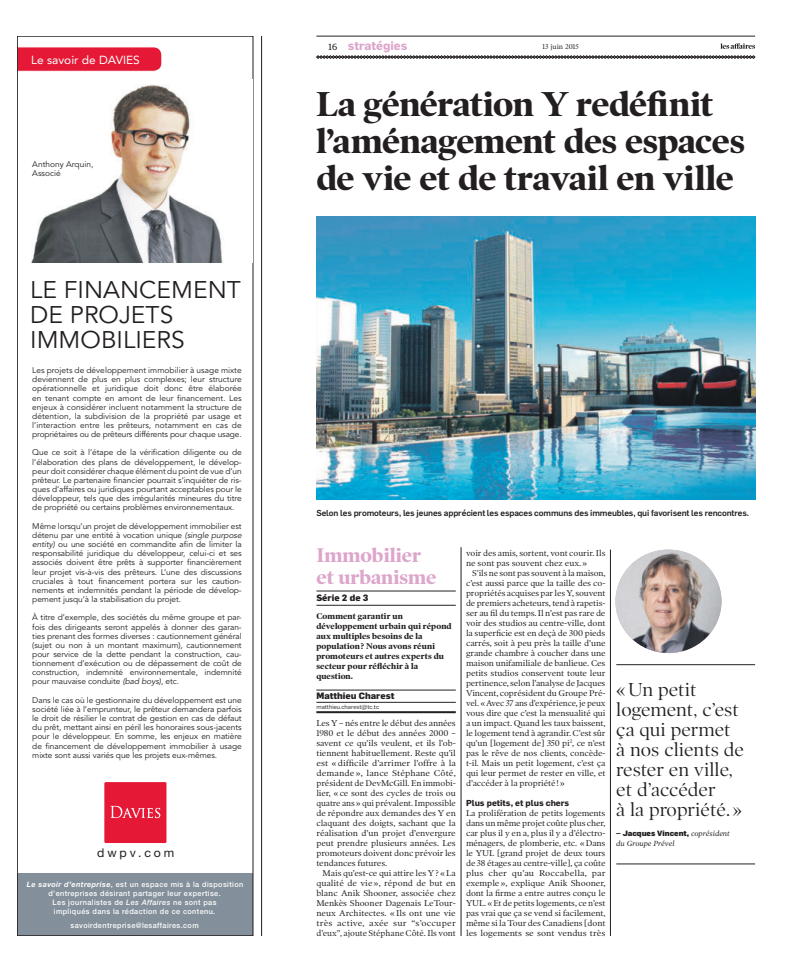
<style>
.page{position:relative;width:792px;height:972px;background:#fff}
.page>*{position:absolute;margin:0;border:0;box-sizing:border-box;transform-origin:0 0}
.t1{font:700 35px/37px "Poynter OS Disp";letter-spacing:-.015em;color:#231f20}
.t2{font:24px/25px "Avenir";color:#231f20}
.t3{font:700 20px/22px "Poynter OS Disp";color:#dda6cb}
.t4{font:19px/20px "Poynter OS Disp";color:#231f20}
.t5{font:700 12px "Flama";color:#dda6cb}
.t6{font:12px "Helvetica Neue";letter-spacing:.24em;color:#231f20}
.t7{font:11.7px "Avenir";color:#fff}
.t8{font:800 9px "Flama";color:#231f20}
.t9{font:8.5px/10px "Poynter OS Text One L";letter-spacing:-.01em;color:#231f20;text-align:justify}
.t10{font:700 8.5px/10px "Poynter OS Disp";letter-spacing:.005em;color:#231f20}
.t11{font:500 8.5px "Flama";letter-spacing:-.01em;color:#231f20}
.t12{font:700 8.5px "Flama";color:#231f20}
.t13{font:8.2px/9.2px "Avenir";letter-spacing:-.01em;color:#231f20;text-align:justify}
.t14{font:500 7.5px/9px "Helvetica Neue";letter-spacing:.055em;color:#fff;text-align:center}
.t15{font:900 7.5px "Flama";color:#231f20}
.t16{font:italic 7.5px "Poynter OS Text One L";letter-spacing:-.005em;color:#231f20}
.t17{font:7px "Poynter OS Text One L";color:#231f20}
.t18{font:6px "Flama";color:#231f20}
.s1{font-style:italic}
.s2{font-weight:700;font-style:italic}
.s3{font-family:"Guardian Egyp";font-weight:400;font-size:9px;color:#231f20}
.s4{font-family:"Poynter OS Text One L";font-weight:400;font-style:italic}
</style>
<div class="page">
<svg style="left:720px;top:43px;width:35px;height:6px"></svg>
<svg style="left:316px;top:55px;width:439px;height:4px"></svg>
<hr style="left:316px;top:36px;width:439px;height:1px;background:#231f20">
<hr style="left:316px;top:690px;width:140px;height:1px;background:#231f20">
<hr style="left:316px;top:702px;width:140px;height:1px;background:#231f20">
<hr style="left:316px;top:711px;width:140px;height:2px;background:#231f20">
<hr style="left:261px;top:36px;width:1px;height:900px;background:#231f20">
<hr style="left:461px;top:547px;width:1px;height:389px;background:#231f20">
<hr style="left:610px;top:550px;width:1px;height:386px;background:#231f20">
<hr style="left:616px;top:665px;width:139px;height:1px;background:#231f20">
<hr style="left:616px;top:864px;width:139px;height:1px;background:#231f20">
<img style="left:316px;top:216px;width:439px;height:284px">
<hr style="left:316px;top:591px;width:140px;height:1px;background:#231f20">
<hr style="left:316px;top:605px;width:140px;height:1px;background:#231f20">
<img style="left:615px;top:550px;width:107px;height:103px">
<div style="left:17px;top:873px;width:236px;height:63px;background:#838f9a"></div>
<svg style="left:19px;top:47px;width:143px;height:25px"></svg>
<div style="left:17px;top:36px;width:236px;height:900px;border:1px solid #231f20"></div>
<img style="left:31px;top:80px;width:221px;height:182px">
<div style="left:104px;top:782px;width:62px;height:61px;background:#e51836"></div>
<svg style="left:110px;top:806px;width:50px;height:12px"></svg>
<h3 class="t7" style="left:31px;top:53px;width:110px">Le savoir de DAVIES</h3>
<p class="t13" style="left:32px;top:160px;width:63px">anthony arquin, associé</p>
<h2 class="t2" style="left:30px;top:278px;width:212px">Le financement de projets immobiLiers</h2>
<p class="t13" style="left:32px;top:366px;width:211px">Les projets de développement immobilier à usage mixte deviennent de plus en plus complexes; leur structure opérationnelle et juridique doit donc être élaborée en tenant compte en amont de leur fnancement. Les enjeux à considérer incluent notamment la structure de détention, la subdivision de la propriété par usage et l’interaction entre les prêteurs, notamment en cas de propriétaires ou de prêteurs différents pour chaque usage.</p>
<p class="t13" style="left:32px;top:449px;width:211px">Que ce soit à l’étape de la vérifcation diligente ou de l’élaboration des plans de développement, le dévelop&shy;peur doit considérer chaque élément du point de vue d’un prêteur. Le partenaire fnancier pourrait s’inquiéter de ris&shy;ques d’affaires ou juridiques pourtant acceptables pour le développeur, tels que des irrégularités mineures du titre de propriété ou certains problèmes environnementaux.</p>
<p class="t13" style="left:32px;top:522px;width:211px">même lorsqu’un projet de développement immobilier est détenu par une entité à vocation unique <span class="s1">(single purpose entity)</span> ou une société en commandite afn de limiter la responsabilité juridique du développeur, celui-ci et ses associés doivent être prêts à supporter fnancièrement leur projet vis-à-vis des prêteurs. L’une des discussions cruciales à tout fnancement portera sur les caution&shy;nements et indemnités pendant la période de dévelop&shy;pement jusqu’à la stabilisation du projet.</p>
<p class="t13" style="left:32px;top:613px;width:211px">À titre d’exemple, des sociétés du même groupe et par&shy;fois des dirigeants seront appelés à donner des garan&shy;ties prenant des formes diverses : cautionnement général (sujet ou non à un montant maximum), cautionnement pour service de la dette pendant la construction, cau&shy;tionnement d’exécution ou de dépassement de coût de construction, indemnité environnementale, indemnité pour mauvaise conduite <span class="s1">(bad boys),</span> etc.</p>
<p class="t13" style="left:32px;top:696px;width:211px">dans le cas où le gestionnaire du développement est une société liée à l’emprunteur, le prêteur demandera parfois le droit de résilier le contrat de gestion en cas de défaut du prêt, mettant ainsi en péril les honoraires sous-jacents pour le développeur. En somme, les enjeux en matière de fnancement de développement immobilier à usage mixte sont aussi variés que les projets eux-mêmes.</p>
<h3 class="t6" style="left:97px;top:849px;width:79px">dwpv.com</h3>
<p class="t14" style="left:27px;top:881px;width:218px"><span class="s2">Le savoir d’entreprise</span>, est un espace mis à la disposition d’entreprises désirant partager leur expertise.<br>Les journalistes de <span class="s1">Les Affaires</span> ne sont pas<br>impliqués dans la rédaction de ce contenu.</p>
<p class="t14" style="left:71px;top:922px;width:130px">savoirdentreprise@lesaffaires.com</p>
<h3 class="t5" style="left:329px;top:38px;width:80px"><span class="s3">16</span> stratégies</h3>
<p class="t17" style="left:543px;top:42px;width:38px">13 juin 2015</p>
<h1 class="t1" style="left:316px;top:85px;width:430px">La génération Y redéfinit l’aménagement des espaces de vie et de travail en ville</h1>
<p class="t11" style="left:316px;top:508px;width:434px">Selon les promoteurs, les jeunes apprécient les espaces communs des immeubles, qui favorisent les rencontres.</p>
<h3 class="t3" style="left:316px;top:544px;width:122px">Immobilier et urbanisme</h3>
<p class="t8" style="left:316px;top:592px;width:54px">Série 2 de 3</p>
<p class="t10" style="left:316px;top:611px;width:137px">Comment garantir un développement urbain qui répond aux multiples besoins de la population? Nous avons réuni promoteurs et autres experts du secteur pour réfléchir à la question.</p>
<p class="t8" style="left:316px;top:690px;width:80px">Matthieu Charest</p>
<p class="t18" style="left:316px;top:703px;width:64px">matthieu.charest@tc.tc</p>
<p class="t9" style="left:316px;top:718px;width:141px">Les Y – nés entre le début des années 1980 et le début des années 2000 – savent ce qu’ils veulent, et ils l’ob&shy;tiennent habituellement. Reste qu’il est «difficile d’arrimer l’offre à la demande», lance Stéphane Côté, président de DevMcGill. En immobi&shy;lier, «ce sont des cycles de trois ou quatre ans» qui prévalent. Impossible de répondre aux demandes des Y en claquant des doigts, sachant que la réalisation d’un projet d’envergure peut prendre plusieurs années. Les promoteurs doivent donc prévoir les tendances futures.</p>
<p class="t9" style="left:316px;top:868px;width:141px;text-indent:6px">Mais qu’est-ce qui attire les Y? «La qualité de vie», répond de but en blanc Anik Shooner, associée chez Menkès Shooner Dagenais LeTour&shy;neux Architectes. «Ils ont une vie très active, axée sur “s’occuper d’eux”, ajoute Stéphane Côté. Ils vont</p>
<p class="t9" style="left:466px;top:548px;width:141px">voir des amis, sortent, vont courir. Ils ne sont pas souvent chez eux.»</p>
<p class="t9" style="left:466px;top:568px;width:141px;text-indent:6px">S’ils ne sont pas souvent à la maison, c’est aussi parce que la taille des co&shy;propriétés acquises par les Y, souvent de premiers acheteurs, tend à rapetis&shy;ser au fil du temps. Il n’est pas rare de voir des studios au centre-ville, dont la superficie est en deçà de 300 pieds carrés, soit à peu près la taille d’une grande chambre à coucher dans une maison unifamiliale de banlieue. Ces petits studios conservent toute leur pertinence, selon l’analyse de Jacques Vincent, coprésident du Groupe Pré&shy;vel. «Avec 37 ans d’expérience, je peux vous dire que c’est la mensualité qui a un impact. Quand les taux baissent, le logement tend à agrandir. C’est sûr qu’un [logement de] 350 pi<sup>2</sup>, ce n’est pas le rêve de nos clients, concède&shy;t-il. Mais un petit logement, c’est ça qui leur permet de rester en ville, et d’accéder à la propriété!»</p>
<p class="t12" style="left:466px;top:798px;width:105px">Plus petits, et plus chers</p>
<p class="t9" style="left:466px;top:808px;width:141px">La prolifération de petits logements dans un même projet coûte plus cher, car plus il y en a, plus il y a d’électro&shy;ménagers, de plomberie, etc. «Dans le YUL [grand projet de deux tours de 38 étages au centre-ville], ça coûte plus cher qu’au Roccabella, par exemple», explique Anik Shooner, dont la firme a entre autres conçu le YUL. «Et de petits logements, ce n’est pas vrai que ça se vend si facilement, même si la Tour des Canadiens [dont les logements se sont vendus très</p>
<h3 class="t4" style="left:616px;top:679px;width:129px">«Un petit logement, c’est ça qui permet à nos clients de rester en ville, et d’accéder<br>à la propriété. »</h3>
<p class="t15" style="left:616px;top:828px;width:115px">– Jacques Vincent, <span class="s4">coprésident</span></p>
<p class="t16" style="left:616px;top:839px;width:60px">du Groupe Prével</p>
</div>
